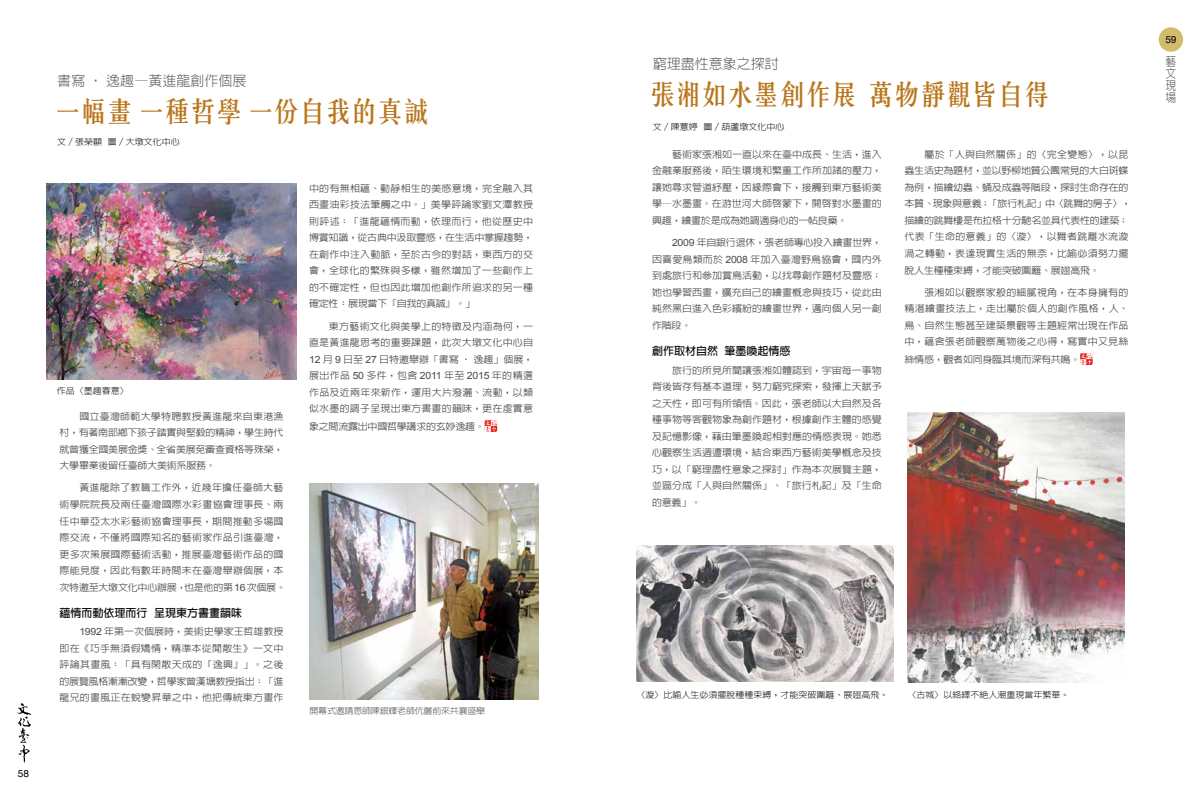
<style>
.page{position:relative;width:1191px;height:794px;background:#fff}
.page>*{position:absolute;margin:0;border:0;box-sizing:border-box;transform-origin:0 0}
.t1{font:500 28px "C Song 3 HK";letter-spacing:-.075em;color:#b9761c}
.t2{font:300 14px "AR Hei B5";color:#595757}
.t3{font:300 12px/12px "AR Hei B5";color:#4c4948;text-align:justify;scale:.9 1}
.t4{font:700 11px "AR Hei B5";color:#000}
.t5{font:10px "Helvetica";color:#000}
.t6{font:500 9.5px/16.5px "AR Hei B5";color:#4c4948;text-align:justify;scale:1.05 1}
.t7{font:500 9.5px/16.5px "AR Hei B5";letter-spacing:-.025em;color:#4c4948;scale:1.05 1}
.t8{font:500 9.5px/16.5px "AR Hei B5";letter-spacing:.02em;color:#4c4948;scale:1.05 1}
.t9{font:300 8.6px "AR Hei B5";color:#000;scale:1.05 1}
.t10{font:300 8.6px "AR Hei B5";letter-spacing:-.025em;color:#4c4948;scale:1.05 1}
.s1{font-family:"Arial";font-weight:400;font-size:10px}
</style>
<div class="page">
<img style="left:309px;top:483px;width:230px;height:216px">
<svg style="left:484px;top:420px;width:14px;height:12px"></svg>
<img style="left:46px;top:183px;width:251px;height:196px">
<svg style="left:1080px;top:353px;width:13px;height:12px"></svg>
<img style="left:636px;top:545px;width:257px;height:137px">
<img style="left:907px;top:412px;width:217px;height:270px">
<div style="left:1158px;top:27px;width:25px;height:25px;background:#d2bc6c;border-radius:50%"></div>
<svg style="left:17px;top:703px;width:14px;height:60px"></svg>
<p class="t5" style="left:18px;top:768px;width:13px">58</p>
<h2 class="t2" style="left:57px;top:74px;width:191px">書寫 ‧ 逸趣—黃進龍創作個展</h2>
<h1 class="t1" style="left:54px;top:90px;width:378px">一幅畫 一種哲學 一份自我的真誠</h1>
<p class="t9" style="left:57px;top:137px;width:118px">文／張榮顯 圖／大墩文化中心</p>
<p class="t9" style="left:57px;top:386px;width:70px">作品〈墨趣春意〉</p>
<p class="t6" style="left:60px;top:408px;width:215px;text-indent:20px">國立臺灣師範大學特聘教授黃進龍來自東港漁村，有著南部鄉下孩子踏實與堅毅的精神，學生時代就曾獲全國美展金獎、全省美展免審查資格等殊榮，大學畢業後留任臺師大美術系服務。</p>
<p class="t8" style="left:60px;top:479px;width:217px;text-indent:20px">黃進龍除了教職工作外，近幾年擔任臺師大藝術學院院長及兩任臺灣國際水彩畫協會理事長、兩任中華亞太水彩藝術協會理事長，期間推動多場國際交流，不僅將國際知名的藝術家作品引進臺灣，更多次策展國際藝術活動，推展臺灣藝術作品的國際能見度，因此有數年時間未在臺灣舉辦個展，本次特邀至大墩文化中心辦展，也是他的第<span class="s1">16</span>次個展。</p>
<p class="t4" style="left:60px;top:607px;width:184px">蘊情而動依理而行 呈現東方書畫韻味</p>
<p class="t6" style="left:60px;top:623px;width:215px;text-indent:20px"><span class="s1">1992</span> 年第一次個展時，美術史學家王哲雄教授即在《巧手無須假矯情，精準本從閒散生》一文中評論其畫風：「具有閑散天成的『逸興』」。之後的展覽風格漸漸改變，哲學家曾漢塘教授指出：「進龍兄的畫風正在蛻變昇華之中，他把傳統東方畫作</p>
<p class="t6" style="left:309px;top:180px;width:215px">中的有無相蘊、動靜相生的美感意境，完全融入其西畫油彩技法筆觸之中。」美學評論家劉文潭教授則評述：「進龍蘊情而動，依理而行，他從歷史中博賞知識，從古典中汲取靈感，在生活中掌握趨勢，在創作中注入動脈，至於古今的對話，東西方的交會，全球化的繁殊與多樣，雖然增加了一些創作上的不確定性，但也因此增加他創作所追求的另一種確定性：展現當下『自我的真誠』。」</p>
<p class="t6" style="left:309px;top:318px;width:215px;text-indent:20px">東方藝術文化與美學上的特徵及內涵為何，一直是黃進龍思考的重要課題，此次大墩文化中心自<span class="s1">12</span> 月 <span class="s1">9</span> 日至 <span class="s1">27</span> 日特邀舉辦「書寫 • 逸趣」個展，展出作品 <span class="s1">50</span> 多件，包含 <span class="s1">2011</span> 年至 <span class="s1">2015</span> 年的精選作品及近兩年來新作，運用大片潑灑、流動，以類似水墨的調子呈現出東方書畫的韻味，更在虛實意</p>
<p class="t7" style="left:309px;top:418px;width:169px">象之間流露出中國哲學講求的玄妙逸趣。</p>
<p class="t10" style="left:309px;top:706px;width:169px">開幕式邀請恩師陳銀輝老師伉儷前來共襄盛舉</p>
<h2 class="t2" style="left:653px;top:57px;width:127px">窮理盡性意象之探討</h2>
<h1 class="t1" style="left:648px;top:73px;width:403px">張湘如水墨創作展 萬物靜觀皆自得</h1>
<p class="t9" style="left:653px;top:123px;width:127px">文／陳薏婷 圖／葫蘆墩文化中心</p>
<p class="t6" style="left:652px;top:146px;width:220px;text-indent:20px">藝術家張湘如一直以來在臺中成長、生活，進入金融業服務後，陌生環境和繁重工作所加諸的壓力，讓她尋求管道紓壓，因緣際會下，接觸到東方藝術美學—水墨畫。在游世河大師啟蒙下，開啟對水墨畫的興趣，繪畫於是成為她調適身心的一帖良藥。</p>
<p class="t6" style="left:652px;top:234px;width:220px;text-indent:20px"><span class="s1">2009</span> 年自銀行退休，張老師專心投入繪畫世界，因喜愛鳥類而於 <span class="s1">2008</span> 年加入臺灣野鳥協會，國內外到處旅行和參加賞鳥活動，以找尋創作題材及靈感；她也學習西畫，擴充自己的繪畫概念與技巧，從此由純然黑白進入色彩繽紛的繪畫世界，邁向個人另一創作階段。</p>
<p class="t4" style="left:652px;top:345px;width:140px">創作取材自然 筆墨喚起情感</p>
<p class="t6" style="left:652px;top:362px;width:220px;text-indent:20px">旅行的所見所聞讓張湘如體認到，宇宙每一事物背後皆存有基本道理，努力窮究探索，發揮上天賦予之天性，即可有所領悟。因此，張老師以大自然及各種事物等客觀物象為創作題材，根據創作主體的感覺及記憶影像，藉由筆墨喚起相對應的情感表現。她悉心觀察生活週遭環境，結合東西方藝術美學概念及技巧，以「窮理盡性意象之探討」作為本次展覽主題，並區分成「人與自然關係」、「旅行札記」及「生命的意義」。</p>
<p class="t7" style="left:904px;top:146px;width:217px;text-indent:20px">屬於「人與自然關係」的〈完全變態〉，以昆蟲生活史為題材，並以野柳地質公園常見的大白斑蝶為例，描繪幼蟲、蛹及成蟲等階段，探討生命存在的本質、現象與意義；「旅行札記」中〈跳舞的房子〉，描繪的跳舞樓是布拉格十分馳名並具代表性的建築；代表「生命的意義」的〈漩〉，以舞者跳離水流漩渦之轉動，表達現實生活的無奈，比喻必須努力擺脫人生種種束縛，才能突破圍籬、展翅高飛。</p>
<p class="t6" style="left:904px;top:284px;width:215px;text-indent:20px">張湘如以觀察家般的細膩視角，在本身擁有的精湛繪畫技法上，走出屬於個人的創作風格，人、鳥、自然生態甚至建築景觀等主題經常出現在作品中，蘊含張老師觀察萬物後之心得，寫實中又見絲</p>
<p class="t7" style="left:904px;top:351px;width:169px">絲情感，觀者如同身臨其境而深有共鳴。</p>
<p class="t5" style="left:1165px;top:33px;width:13px">59</p>
<p class="t3" style="left:1165px;top:55px;width:13px">藝文現場</p>
<p class="t9" style="left:636px;top:690px;width:241px">〈漩〉比喻人生必須擺脫種種束縛，才能突破圍籬、展翅高飛。</p>
<p class="t9" style="left:907px;top:690px;width:156px">〈古城〉以絡繹不絕人潮重現當年繁華。</p>
</div>
